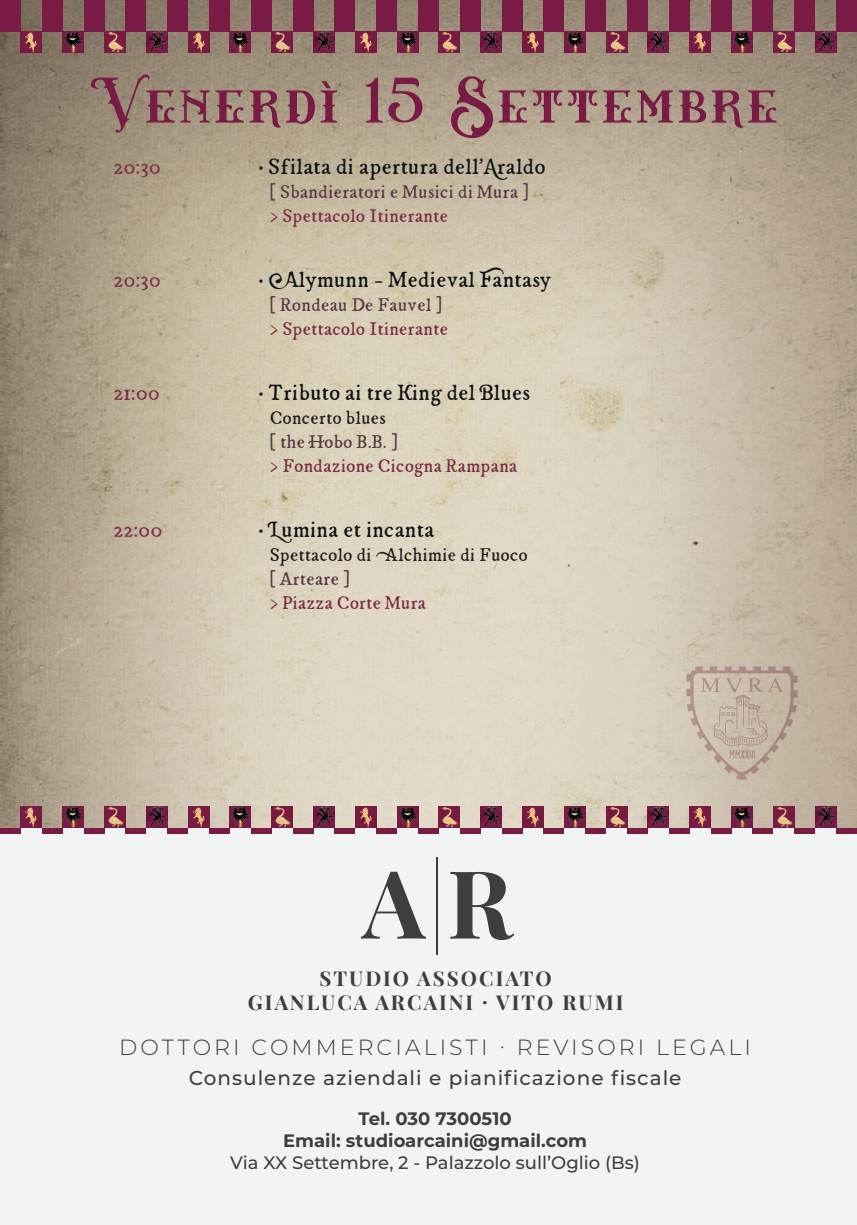
<style>
.page{position:relative;width:857px;height:1225px;background:#fff}
.page>*{position:absolute;margin:0;border:0;box-sizing:border-box;transform-origin:0 0}
.t1{font:700 94.4px "Playfair Display";color:#3e3e3f}
.t2{font:64px "Carlosbarker";letter-spacing:.03em;color:#791b44}
.t3{font:24px "Esther";color:#0f1313}
.t4{font:24px "Esther";color:#7a2d43}
.t5{font:300 22px "Montserrat";letter-spacing:.14em;color:#3e3e3f}
.t6{font:700 20.4px/24.6px "Playfair Display";letter-spacing:.1em;color:#3e3e3f;text-align:center}
.t7{font:20px "Esther";color:#7a2d43}
.t8{font:20px "Esther";color:#573944}
.t9{font:500 20px "Montserrat";letter-spacing:.05em;color:#3e3e3f}
.t10{font:20px "Esther";color:#231f20}
.t11{font:700 18px/22px "Montserrat";color:#3e3e3f;text-align:center}
.t12{font:500 18px "Montserrat";color:#3e3e3f}
</style>
<div class="page">
<img style="left:0;top:0;width:856px;height:828px">
<svg style="left:686px;top:666px;width:111px;height:114px;background:#c3b4a4"></svg>
<div style="left:0;top:828px;width:856px;height:397px;background:#f2f3f4"></div>
<hr style="left:436px;top:858px;width:1px;height:97px;background:#3e3e3f">
<img style="left:397px;top:31px;width:21px;height:21px">
<img style="left:355px;top:31px;width:21px;height:21px">
<img style="left:438px;top:31px;width:21px;height:21px">
<img style="left:480px;top:31px;width:21px;height:21px">
<img style="left:230px;top:31px;width:21px;height:21px">
<img style="left:188px;top:31px;width:21px;height:21px">
<img style="left:271px;top:31px;width:21px;height:21px">
<img style="left:313px;top:31px;width:21px;height:21px">
<img style="left:63px;top:31px;width:21px;height:21px">
<img style="left:21px;top:31px;width:21px;height:21px">
<img style="left:104px;top:31px;width:21px;height:21px">
<img style="left:146px;top:31px;width:21px;height:21px">
<img style="left:731px;top:31px;width:21px;height:21px">
<img style="left:689px;top:31px;width:21px;height:21px">
<img style="left:773px;top:31px;width:20px;height:21px">
<img style="left:814px;top:31px;width:21px;height:21px">
<img style="left:564px;top:31px;width:21px;height:21px">
<img style="left:522px;top:31px;width:21px;height:21px">
<img style="left:606px;top:31px;width:20px;height:21px">
<img style="left:647px;top:31px;width:21px;height:21px">
<div style="left:42px;top:0;width:21px;height:31px;background:#791b44"></div>
<div style="left:0;top:0;width:21px;height:31px;background:#791b44"></div>
<div style="left:84px;top:0;width:20px;height:31px;background:#791b44"></div>
<div style="left:125px;top:0;width:21px;height:31px;background:#791b44"></div>
<div style="left:167px;top:0;width:21px;height:31px;background:#791b44"></div>
<div style="left:209px;top:0;width:21px;height:31px;background:#791b44"></div>
<div style="left:251px;top:0;width:20px;height:31px;background:#791b44"></div>
<div style="left:292px;top:0;width:21px;height:31px;background:#791b44"></div>
<div style="left:334px;top:0;width:21px;height:31px;background:#791b44"></div>
<div style="left:376px;top:0;width:21px;height:31px;background:#791b44"></div>
<div style="left:418px;top:0;width:20px;height:31px;background:#791b44"></div>
<div style="left:459px;top:0;width:21px;height:31px;background:#791b44"></div>
<div style="left:501px;top:0;width:21px;height:31px;background:#791b44"></div>
<div style="left:543px;top:0;width:21px;height:31px;background:#791b44"></div>
<div style="left:585px;top:0;width:21px;height:31px;background:#791b44"></div>
<div style="left:626px;top:0;width:21px;height:31px;background:#791b44"></div>
<div style="left:668px;top:0;width:21px;height:31px;background:#791b44"></div>
<div style="left:710px;top:0;width:21px;height:31px;background:#791b44"></div>
<div style="left:752px;top:0;width:21px;height:31px;background:#791b44"></div>
<div style="left:793px;top:0;width:21px;height:31px;background:#791b44"></div>
<div style="left:835px;top:0;width:21px;height:31px;background:#791b44"></div>
<img style="left:397px;top:806px;width:21px;height:21px">
<img style="left:355px;top:806px;width:21px;height:21px">
<img style="left:438px;top:806px;width:21px;height:21px">
<img style="left:480px;top:806px;width:21px;height:21px">
<img style="left:230px;top:806px;width:21px;height:21px">
<img style="left:188px;top:806px;width:21px;height:21px">
<img style="left:271px;top:806px;width:21px;height:21px">
<img style="left:313px;top:806px;width:21px;height:21px">
<img style="left:63px;top:806px;width:21px;height:21px">
<img style="left:21px;top:806px;width:21px;height:21px">
<img style="left:104px;top:806px;width:21px;height:21px">
<img style="left:146px;top:806px;width:21px;height:21px">
<img style="left:731px;top:806px;width:21px;height:21px">
<img style="left:689px;top:806px;width:21px;height:21px">
<img style="left:773px;top:806px;width:20px;height:21px">
<img style="left:814px;top:806px;width:21px;height:21px">
<img style="left:564px;top:806px;width:21px;height:21px">
<img style="left:522px;top:806px;width:21px;height:21px">
<img style="left:606px;top:806px;width:20px;height:21px">
<img style="left:647px;top:806px;width:21px;height:21px">
<div style="left:42px;top:828px;width:21px;height:5px;background:#791b44"></div>
<div style="left:0;top:828px;width:21px;height:5px;background:#791b44"></div>
<div style="left:84px;top:828px;width:20px;height:5px;background:#791b44"></div>
<div style="left:125px;top:828px;width:21px;height:5px;background:#791b44"></div>
<div style="left:167px;top:828px;width:21px;height:5px;background:#791b44"></div>
<div style="left:209px;top:828px;width:21px;height:5px;background:#791b44"></div>
<div style="left:251px;top:828px;width:20px;height:5px;background:#791b44"></div>
<div style="left:292px;top:828px;width:21px;height:5px;background:#791b44"></div>
<div style="left:334px;top:828px;width:21px;height:5px;background:#791b44"></div>
<div style="left:376px;top:828px;width:21px;height:5px;background:#791b44"></div>
<div style="left:418px;top:828px;width:20px;height:5px;background:#791b44"></div>
<div style="left:459px;top:828px;width:21px;height:5px;background:#791b44"></div>
<div style="left:501px;top:828px;width:21px;height:5px;background:#791b44"></div>
<div style="left:543px;top:828px;width:21px;height:5px;background:#791b44"></div>
<div style="left:585px;top:828px;width:21px;height:5px;background:#791b44"></div>
<div style="left:626px;top:828px;width:21px;height:5px;background:#791b44"></div>
<div style="left:668px;top:828px;width:21px;height:5px;background:#791b44"></div>
<div style="left:710px;top:828px;width:21px;height:5px;background:#791b44"></div>
<div style="left:752px;top:828px;width:21px;height:5px;background:#791b44"></div>
<div style="left:793px;top:828px;width:21px;height:5px;background:#791b44"></div>
<div style="left:835px;top:828px;width:21px;height:5px;background:#791b44"></div>
<h2 class="t2" style="left:91px;top:68px;width:690px">Venerdì 15 Settembre</h2>
<p class="t4" style="left:113px;top:153px;width:49px">20:30</p>
<p class="t3" style="left:257px;top:153px;width:289px">• Sfilata di apertura dell’Araldo</p>
<p class="t8" style="left:269px;top:180px;width:260px">[ Sbandieratori e Musici di Mura ]</p>
<p class="t7" style="left:269px;top:204px;width:180px">&gt; Spettacolo Itinerante</p>
<p class="t4" style="left:113px;top:266px;width:49px">20:30</p>
<p class="t3" style="left:257px;top:266px;width:295px">• Alymunn - Medieval Fantasy</p>
<p class="t8" style="left:269px;top:293px;width:174px">[ Rondeau De Fauvel ]</p>
<p class="t7" style="left:269px;top:317px;width:180px">&gt; Spettacolo Itinerante</p>
<p class="t4" style="left:113px;top:379px;width:48px">21:00</p>
<p class="t3" style="left:257px;top:379px;width:274px">• Tributo ai tre King del Blues</p>
<p class="t10" style="left:269px;top:406px;width:118px">Concerto blues</p>
<p class="t8" style="left:269px;top:430px;width:129px">[ the Hobo B.B. ]</p>
<p class="t7" style="left:269px;top:454px;width:249px">&gt; Fondazione Cicogna Rampana</p>
<p class="t4" style="left:113px;top:515px;width:51px">22:00</p>
<p class="t3" style="left:257px;top:515px;width:178px">• Lumina et incanta</p>
<p class="t10" style="left:269px;top:543px;width:259px">Spettacolo di Alchimie di Fuoco</p>
<p class="t8" style="left:269px;top:567px;width:81px">[ Arteare ]</p>
<p class="t7" style="left:269px;top:591px;width:158px">&gt; Piazza Corte Mura</p>
<h1 class="t1" style="left:362px;top:829px;width:152px">AR</h1>
<p class="t6" style="left:248px;top:964px;width:377px">STUDIO ASSOCIATO<br>GIANLUCA ARCAINI · VITO RUMI</p>
<p class="t5" style="left:119px;top:1032px;width:633px">DOTTORI COMMERCIALISTI ∙ REVISORI LEGALI</p>
<p class="t9" style="left:189px;top:1063px;width:494px">Consulenze aziendali e pianificazione fiscale</p>
<p class="t11" style="left:283px;top:1106px;width:305px">Tel. 030 7300510<br>Email: studioarcaini@gmail.com</p>
<p class="t12" style="left:230px;top:1149px;width:411px">Via XX Settembre, 2 - Palazzolo sull’Oglio (Bs)</p>
</div>
